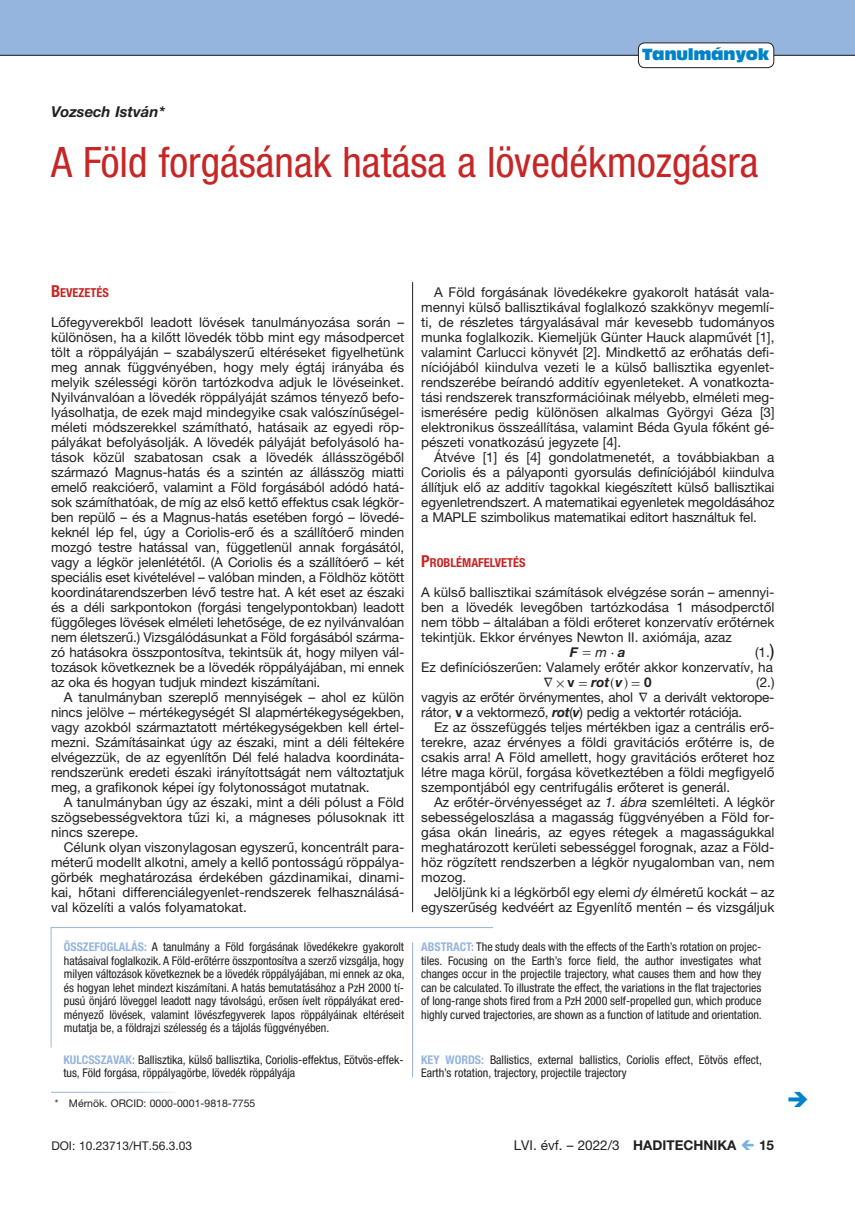
<style>
.page{position:relative;width:855px;height:1212px;background:#fff}
.page>*{position:absolute;margin:0;border:0;box-sizing:border-box;transform-origin:0 0}
.t1{font:condensed 42px "Helvetica Neue LT Pro";color:#c62626}
.t2{font:italic 700 15px "Helvetica Neue LT Pro";color:#231f20}
.t3{font:15px "Antique Olive Compact";letter-spacing:-.02em;color:#0082c8}
.t4{font:13.5px/15px "Helvetica Neue LT Pro";color:#231f20;text-align:justify}
.t5{font:italic 700 13.5px "Helvetica Neue LT Pro";color:#231f20}
.t6{font:700 13.5px "Helvetica Neue LT Pro";color:#231f20}
.t7{font:700 condensed 12.3px "Helvetica Neue LT Pro";color:#c62626}
.t8{font:condensed 12px/13.5px "Helvetica Neue LT Pro";color:#231f20;text-align:justify}
.t9{font:12px "Helvetica Neue LT Pro";color:#231f20}
.t10{font:10.5px "Helvetica Neue LT Pro";color:#231f20}
.s1{font-size:16.5px}
.s2{font-family:"MM Times Roman";font-weight:400;font-style:normal}
.s3{font-weight:400}
.s4{font-family:"Myriad Pro";font-weight:400;font-style:normal}
.s5{font-size:18px;color:#13161c}
.s6{font-family:"MM Etc";font-style:normal}
.s7{font-family:"MM Binary";font-weight:400;font-style:normal}
.s8{font-style:normal}
.s9{font-family:"MM Variable A";font-weight:400;font-style:normal;font-size:12.15px}
.s10{font-family:"MM Etc";font-weight:700}
.s11{font-weight:700}
.s12{font-weight:700;font-style:italic}
.s13{font-style:italic}
.s14{font-weight:700;color:#95b5de}
.s15{color:#fff}
</style>
<div class="page">
<hr style="left:412px;top:942px;width:1px;height:135px;background:#95b5de">
<svg style="left:50px;top:927px;width:443px;height:121px"></svg>
<div style="left:0;top:0;width:855px;height:55px;background:#95b5de"></div>
<hr style="left:0;top:55px;width:855px;height:1px;background:#231f20">
<div style="left:638px;top:43px;width:135px;height:25px;background:#fff;border-radius:6px"></div>
<div style="left:638px;top:43px;width:136px;height:25px;border:1px solid #231f20;border-radius:6px"></div>
<hr style="left:412px;top:282px;width:1px;height:630px;background:#231f20">
<p class="t3" style="left:642px;top:44px;width:129px">Tanulmányok</p>
<p class="t2" style="left:51px;top:102px;width:115px">Vozsech István*</p>
<h1 class="t1" style="left:51px;top:138px;width:709px">A Föld forgásának hatása a lövedékmozgásra</h1>
<p class="t7" style="left:51px;top:285px;width:59px"><span class="s1">B</span>EVEZETÉS</p>
<p class="t4" style="left:51px;top:315px;width:355px">Lőfegyverekből leadott lövések tanulmányozása során – különösen, ha a kilőtt lövedék több mint egy másodpercet tölt a röppályáján – szabályszerű eltéréseket figyelhetünk meg annak függvényében, hogy mely égtáj irányába és melyik szélességi körön tartózkodva adjuk le lövéseinket.<br>Nyilvánvalóan a lövedék röppályáját számos tényező befo&shy;lyásolhatja, de ezek majd mindegyike csak valószínűségel&shy;méleti módszerekkel számítható, hatásaik az egyedi röp&shy;pályákat befolyásolják. A lövedék pályáját befolyásoló ha&shy;tások közül szabatosan csak a lövedék állásszögéből származó Magnus-hatás és a szintén az állásszög miatti emelő reakcióerő, valamint a Föld forgásából adódó hatá&shy;sok számíthatóak, de míg az első kettő effektus csak légkör&shy;ben repülő – és a Magnus-hatás esetében forgó – lövedé&shy;keknél lép fel, úgy a Coriolis-erő és a szállítóerő minden mozgó testre hatással van, függetlenül annak forgásától, vagy a légkör jelenlététől. (A Coriolis és a szállítóerő – két speciális eset kivételével – valóban minden, a Földhöz kötött koordinátarendszerben lévő testre hat. A két eset az északi és a déli sarkpontokon (forgási tengelypontokban) leadott függőleges lövések elméleti lehetősége, de ez nyilvánvalóan nem életszerű.) Vizsgálódásunkat a Föld forgásából szárma&shy;zó hatásokra összpontosítva, tekintsük át, hogy milyen vál&shy;tozások következnek be a lövedék röppályájában, mi ennek az oka és hogyan tudjuk mindezt kiszámítani.</p>
<p class="t4" style="left:51px;top:690px;width:355px;text-indent:13px">A tanulmányban szereplő mennyiségek – ahol ez külön nincs jelölve – mértékegységét SI alapmértékegységekben, vagy azokból származtatott mértékegységekben kell értel&shy;mezni. Számításainkat úgy az északi, mint a déli féltekére elvégezzük, de az egyenlítőn Dél felé haladva koordináta&shy;rendszerünk eredeti északi irányítottságát nem változtatjuk meg, a grafikonok képei így folytonosságot mutatnak.</p>
<p class="t4" style="left:51px;top:795px;width:355px;text-indent:13px">A tanulmányban úgy az északi, mint a déli pólust a Föld szögsebességvektora tűzi ki, a mágneses pólusoknak itt nincs szerepe.</p>
<p class="t4" style="left:51px;top:840px;width:355px;text-indent:13px">Célunk olyan viszonylagosan egyszerű, koncentrált para&shy;méterű modellt alkotni, amely a kellő pontosságú röppálya&shy;görbék meghatározása érdekében gázdinamikai, dinami&shy;kai, hőtani differenciálegyenlet-rendszerek felhasználásá&shy;val közelíti a valós folyamatokat.</p>
<p class="t4" style="left:421px;top:285px;width:355px;text-indent:13px">A Föld forgásának lövedékekre gyakorolt hatását vala&shy;mennyi külső ballisztikával foglalkozó szakkönyv megemlí&shy;ti, de részletes tárgyalásával már kevesebb tudományos munka foglalkozik. Kiemeljük Günter Hauck alapművét [1], valamint Carlucci könyvét [2]. Mindkettő az erőhatás defi&shy;níciójából kiindulva vezeti le a külső ballisztika egyenlet&shy;rendszerébe beírandó additív egyenleteket. A vonatkozta&shy;tási rendszerek transzformációinak mélyebb, elméleti meg&shy;ismerésére pedig különösen alkalmas Györgyi Géza [3] elektronikus összeállítása, valamint Béda Gyula főként gé&shy;pészeti vonatkozású jegyzete [4].</p>
<p class="t4" style="left:421px;top:449px;width:355px;text-indent:13px">Átvéve [1] és [4] gondolatmenetét, a továbbiakban a Coriolis és a pályaponti gyorsulás definíciójából kiindulva állítjuk elő az additív tagokkal kiegészített külső ballisztikai egyenletrendszert. A matematikai egyenletek megoldásához a MAPLE szimbolikus matematikai editort használtuk fel.</p>
<p class="t7" style="left:421px;top:555px;width:106px"><span class="s1">P</span>ROBLÉMAFELVETÉS</p>
<p class="t4" style="left:421px;top:585px;width:355px">A külső ballisztikai számítások elvégzése során – amennyi-</p>
<p class="t4" style="left:421px;top:600px;width:355px">ben a lövedék levegőben tartózkodása 1 másodperctől</p>
<p class="t4" style="left:421px;top:615px;width:355px">nem több – általában a földi erőteret konzervatív erőtérnek</p>
<p class="t4" style="left:421px;top:630px;width:312px">tekintjük. Ekkor érvényes Newton II. axiómája, azaz</p>
<p class="t5" style="left:570px;top:644px;width:57px">F<span class="s2">=</span><span class="s3">m</span><span class="s4">∙</span>a</p>
<p class="t4" style="left:755px;top:645px;width:21px">(1.<span class="s5">)</span></p>
<p class="t4" style="left:421px;top:660px;width:353px">Ez definíciószerűen: Valamely erőtér akkor konzervatív, ha</p>
<p class="t5" style="left:544px;top:674px;width:109px"><span class="s6">d</span><span class="s7">#</span><span class="s8">v</span><span class="s2">=</span>rot<span class="s9">^ h</span>v <span class="s2">=</span><span class="s8">0</span></p>
<p class="t4" style="left:421px;top:675px;width:355px;text-indent:335px">(2.) vagyis az erőtér örvénymentes, ahol <span class="s10">d</span> a derivált vektorope&shy;rátor, <span class="s11">v</span> a vektormező, <span class="s12">rot</span>(<span class="s12">v</span>) pedig a vektortér rotációja.</p>
<p class="t4" style="left:421px;top:720px;width:355px;text-indent:13px">Ez az összefüggés teljes mértékben igaz a centrális erő&shy;terekre, azaz érvényes a földi gravitációs erőtérre is, de csakis arra! A Föld amellett, hogy gravitációs erőteret hoz létre maga körül, forgása következtében a földi megfigyelő szempontjából egy centrifugális erőteret is generál.</p>
<p class="t4" style="left:421px;top:795px;width:355px;text-indent:13px">Az erőtér-örvényességet az <span class="s13">1. ábra</span> szemlélteti. A légkör sebességeloszlása a magasság függvényében a Föld for&shy;gása okán lineáris, az egyes rétegek a magasságukkal meghatározott kerületi sebességgel forognak, azaz a Föld&shy;höz rögzített rendszerben a légkör nyugalomban van, nem mozog.</p>
<p class="t4" style="left:421px;top:885px;width:355px;text-align:right">Jelöljünk ki a légkörből egy elemi <span class="s13">dy</span> élméretű kockát – az egyszerűség kedvéért az Egyenlítő mentén – és vizsgáljuk</p>
<p class="t8" style="left:64px;top:940px;width:342px"><span class="s14">ÖSSZEFOGLALÁS:</span> A tanulmány a Föld forgásának lövedékekre gyakorolt hatásaival foglalkozik. A Föld-erőtérre összpontosítva a szerző vizsgálja, hogy milyen változások következnek be a lövedék röppályájában, mi ennek az oka, és hogyan lehet mindezt kiszámítani. A hatás bemutatásához a PzH 2000 tí&shy;pusú önjáró löveggel leadott nagy távolságú, erősen ívelt röppályákat ered&shy;ményező lövések, valamint lövészfegyverek lapos röppályáinak eltéréseit mutatja be, a földrajzi szélesség és a tájolás függvényében.</p>
<p class="t8" style="left:421px;top:940px;width:342px"><span class="s14">ABSTRACT:</span> The study deals with the effects of the Earth’s rotation on projec&shy;tiles. Focusing on the Earth’s force field, the author investigates what changes occur in the projectile trajectory, what causes them and how they can be calculated. To illustrate the effect, the variations in the flat trajectories of long-range shots fired from a PzH 2000 self-propelled gun, which produce highly curved trajectories, are shown as a function of latitude and orientation.</p>
<p class="t8" style="left:421px;top:1052px;width:342px"><span class="s14">KEY WORDS:</span> Ballistics, external ballistics, Coriolis effect, Eötvös effect,<br>Earth’s rotation, trajectory, projectile trajectory</p>
<p class="t8" style="left:63px;top:1052px;width:342px"><span class="s14">KULCSSZAVAK:</span> Ballisztika, külső ballisztika, Coriolis-effektus, Eötvös-effek&shy;tus, Föld forgása, röppályagörbe, lövedék röppályája</p>
<p class="t10" style="left:51px;top:1097px;width:206px"><span class="s15">*</span>* Mérnök. ORCID: 0000-0001-9818-7755</p>
<p class="t9" style="left:51px;top:1138px;width:142px">DOI: 10.23713/HT.56.3.03</p>
<p class="t4" style="left:514px;top:1137px;width:224px">LVI. évf. – 2022/3 <span class="s11">HADITECHNIKA</span></p>
<p class="t6" style="left:759px;top:1137px;width:17px">15</p>
</div>
